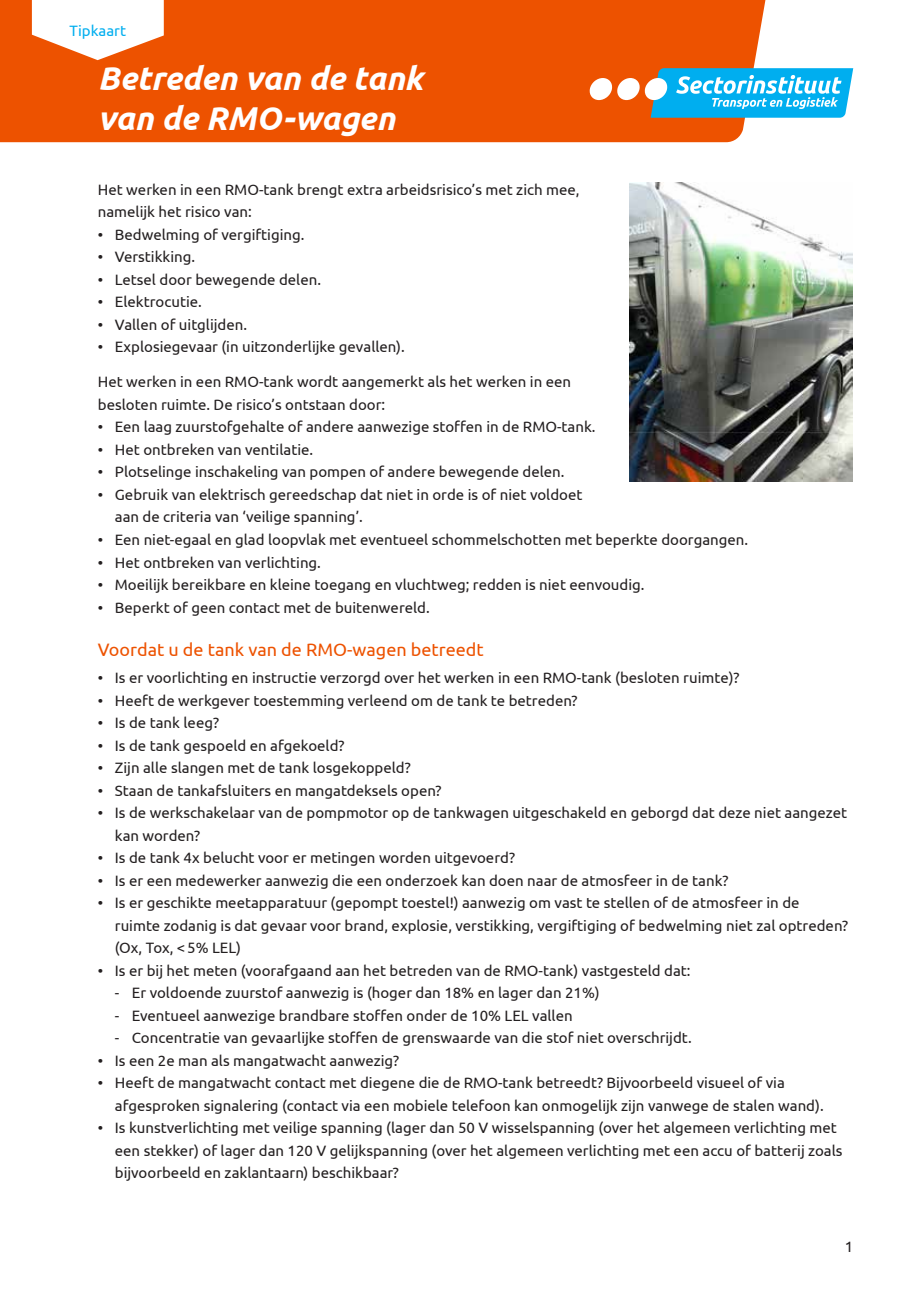
<style>
.page{position:relative;width:919px;height:1289px;background:#fff}
.page>*{position:absolute;margin:0;border:0;box-sizing:border-box;transform-origin:0 0}
.t1{font:italic 700 33px/39.6px "Ubuntu";letter-spacing:-.005em;color:#fff}
.Kop_3{font:18px "Ubuntu";color:#ed5200}
.t2{font:15px/22.5px "Ubuntu";color:#231f20}
.t3{font:15px "Ubuntu";color:#00aeef}
</style>
<div class="page">
<div style="left:0;top:0;width:766px;height:142px;background:#ed5200"></div>
<svg style="left:589px;top:68px;width:264px;height:50px"></svg>
<svg style="left:32px;top:0;width:207px;height:91px"></svg>
<svg style="left:248px;top:71px;width:54px;height:20px"></svg>
<svg style="left:311px;top:64px;width:36px;height:27px"></svg>
<div style="left:355px;top:64px;width:72px;height:27px;background:#ed5200"></div>
<svg style="left:101px;top:111px;width:54px;height:20px"></svg>
<svg style="left:164px;top:103px;width:36px;height:28px"></svg>
<div style="left:207px;top:105px;width:189px;height:32px;background:#ed5200"></div>
<img style="left:629px;top:183px;width:223px;height:298px">
<p class="t3" style="left:70px;top:22px;width:58px">Tipkaart</p>
<p class="t1" style="left:98px;top:58px;width:326px">Betreden van de tank van de RMO-wagen</p>
<p class="t2" style="left:98px;top:177px;width:483px">Het werken in een RMO-tank brengt extra arbeidsrisico’s met zich mee, namelijk het risico van:</p>
<p class="t2" style="left:98px;top:222px;width:208px">• Bedwelming of vergiftiging.</p>
<p class="t2" style="left:98px;top:245px;width:99px">• Verstikking.</p>
<p class="t2" style="left:98px;top:267px;width:225px">• Letsel door bewegende delen.</p>
<p class="t2" style="left:98px;top:290px;width:106px">• Elektrocutie.</p>
<p class="t2" style="left:98px;top:312px;width:151px">• Vallen of uitglijden.</p>
<p class="t2" style="left:98px;top:335px;width:308px">• Explosiegevaar (in uitzonderlijke gevallen).</p>
<p class="t2" style="left:98px;top:370px;width:475px">Het werken in een RMO-tank wordt aangemerkt als het werken in een besloten ruimte. De risico’s ontstaan door:</p>
<p class="t2" style="left:98px;top:415px;width:499px">• Een laag zuurstofgehalte of andere aanwezige stoffen in de RMO-tank.</p>
<p class="t2" style="left:98px;top:438px;width:217px">• Het ontbreken van ventilatie.</p>
<p class="t2" style="left:98px;top:460px;width:468px">• Plotselinge inschakeling van pompen of andere bewegende delen.</p>
<p class="t2" style="left:115px;top:483px;width:469px;text-indent:-17px">• Gebruik van elektrisch gereedschap dat niet in orde is of niet voldoet aan de criteria van ‘veilige spanning’.</p>
<p class="t2" style="left:98px;top:528px;width:651px">• Een niet-egaal en glad loopvlak met eventueel schommelschotten met beperkte doorgangen.</p>
<p class="t2" style="left:98px;top:550px;width:225px">• Het ontbreken van verlichting.</p>
<p class="t2" style="left:98px;top:573px;width:548px">• Moeilijk bereikbare en kleine toegang en vluchtweg; redden is niet eenvoudig.</p>
<p class="t2" style="left:98px;top:595px;width:333px">• Beperkt of geen contact met de buitenwereld.</p>
<p class="Kop_3" style="left:98px;top:639px;width:387px">Voordat u de tank van de RMO-wagen betreedt</p>
<p class="t2" style="left:98px;top:666px;width:643px">• Is er voorlichting en instructie verzorgd over het werken in een RMO-tank (besloten ruimte)?</p>
<p class="t2" style="left:98px;top:688px;width:481px">• Heeft de werkgever toestemming verleend om de tank te betreden?</p>
<p class="t2" style="left:98px;top:711px;width:123px">• Is de tank leeg?</p>
<p class="t2" style="left:98px;top:733px;width:248px">• Is de tank gespoeld en afgekoeld?</p>
<p class="t2" style="left:98px;top:756px;width:314px">• Zijn alle slangen met de tank losgekoppeld?</p>
<p class="t2" style="left:98px;top:778px;width:345px">• Staan de tankafsluiters en mangatdeksels open?</p>
<p class="t2" style="left:115px;top:801px;width:733px;text-indent:-17px">• Is de werkschakelaar van de pompmotor op de tankwagen uitgeschakeld en geborgd dat deze niet aangezet kan worden?</p>
<p class="t2" style="left:98px;top:846px;width:418px">• Is de tank 4x belucht voor er metingen worden uitgevoerd?</p>
<p class="t2" style="left:98px;top:868px;width:632px">• Is er een medewerker aanwezig die een onderzoek kan doen naar de atmosfeer in de tank?</p>
<p class="t2" style="left:115px;top:891px;width:734px;text-indent:-17px">• Is er geschikte meetapparatuur (gepompt toestel!) aanwezig om vast te stellen of de atmosfeer in de ruimte zodanig is dat gevaar voor brand, explosie, verstikking, vergiftiging of bedwelming niet zal optreden? (Ox, Tox, &lt;5% LEL)</p>
<p class="t2" style="left:98px;top:958px;width:594px">• Is er bij het meten (voorafgaand aan het betreden van de RMO-tank) vastgesteld dat:</p>
<p class="t2" style="left:115px;top:981px;width:486px">- Er voldoende zuurstof aanwezig is (hoger dan 18% en lager dan 21%)</p>
<p class="t2" style="left:115px;top:1003px;width:459px">- Eventueel aanwezige brandbare stoffen onder de 10% LEL vallen</p>
<p class="t2" style="left:115px;top:1026px;width:578px">- Concentratie van gevaarlijke stoffen de grenswaarde van die stof niet overschrijdt.</p>
<p class="t2" style="left:98px;top:1048px;width:303px">• Is een 2e man als mangatwacht aanwezig?</p>
<p class="t2" style="left:115px;top:1071px;width:710px;text-indent:-17px">• Heeft de mangatwacht contact met diegene die de RMO-tank betreedt? Bijvoorbeeld visueel of via afgesproken signalering (contact via een mobiele telefoon kan onmogelijk zijn vanwege de stalen wand).</p>
<p class="t2" style="left:115px;top:1116px;width:729px;text-indent:-17px">• Is kunstverlichting met veilige spanning (lager dan 50 V wisselspanning (over het algemeen verlichting met een stekker) of lager dan 120 V gelijkspanning (over het algemeen verlichting met een accu of batterij zoals bijvoorbeeld en zaklantaarn) beschikbaar?</p>
<p class="t2" style="left:844px;top:1234px;width:10px">1</p>
</div>
